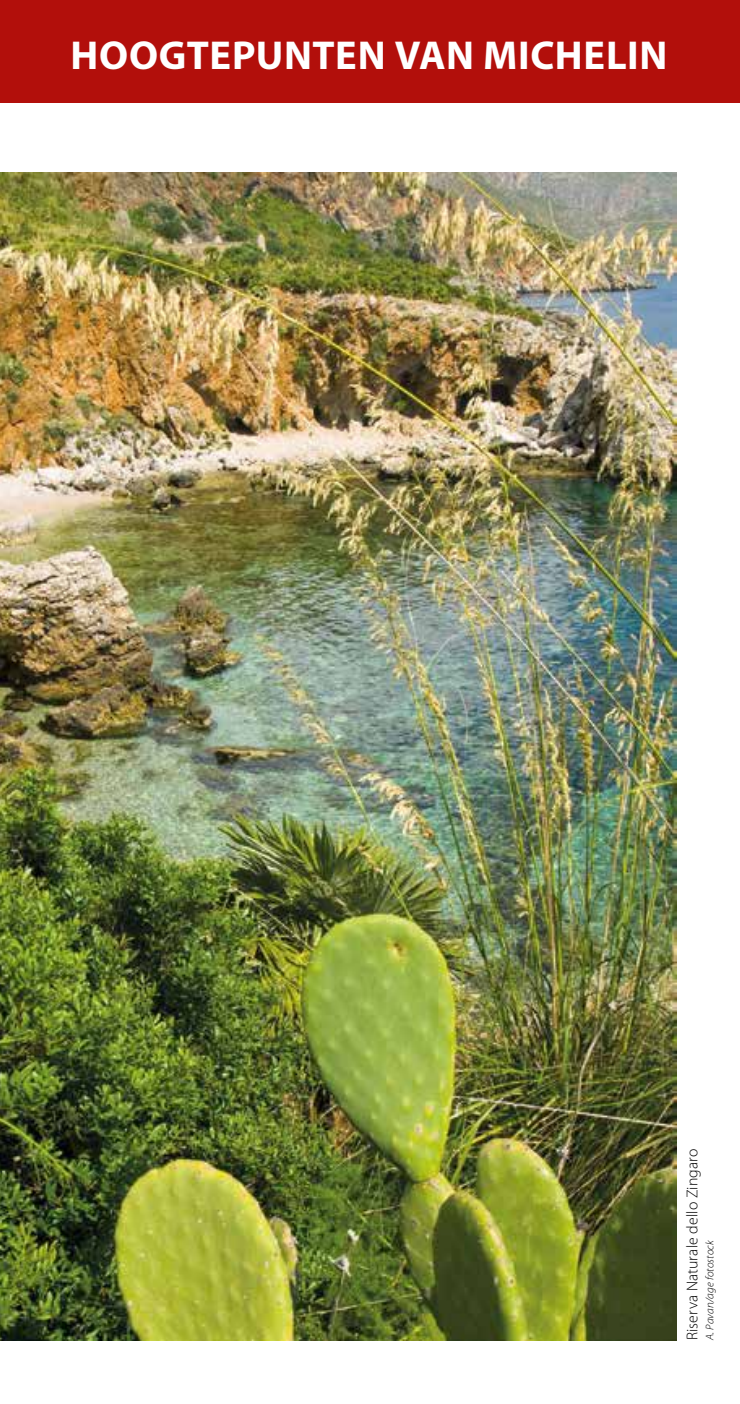
<style>
.page{position:relative;width:740px;height:1404px;background:#fff}
.page>*{position:absolute;margin:0;border:0;box-sizing:border-box;transform-origin:0 0}
.t1{font:700 40.5px "Myriad Pro";letter-spacing:.02em;color:#fff}
.t2{font:300 15.75px "Myriad Pro";letter-spacing:.01em;color:#000}
.t3{font:italic 300 11.25px "Myriad Pro";letter-spacing:.01em;color:#000}
</style>
<div class="page">
<div style="left:0;top:0;width:740px;height:102px;background:#b20f0b"></div>
<hr style="left:739px;top:172px;width:1px;height:306px;background:#b20f0b">
<img style="left:0;top:172px;width:676px;height:1167px">
<h1 class="t1" style="left:71px;top:29px;width:598px">HOOGTEPUNTEN VAN MICHELIN</h1>
<p class="t2" style="left:684px;top:1339px;width:193px;rotate:-90deg">Riserva Naturale dello Zingaro</p>
<p class="t3" style="left:703px;top:1339px;width:102px;rotate:-90deg">A. Pavan/age fotostock</p>
</div>
